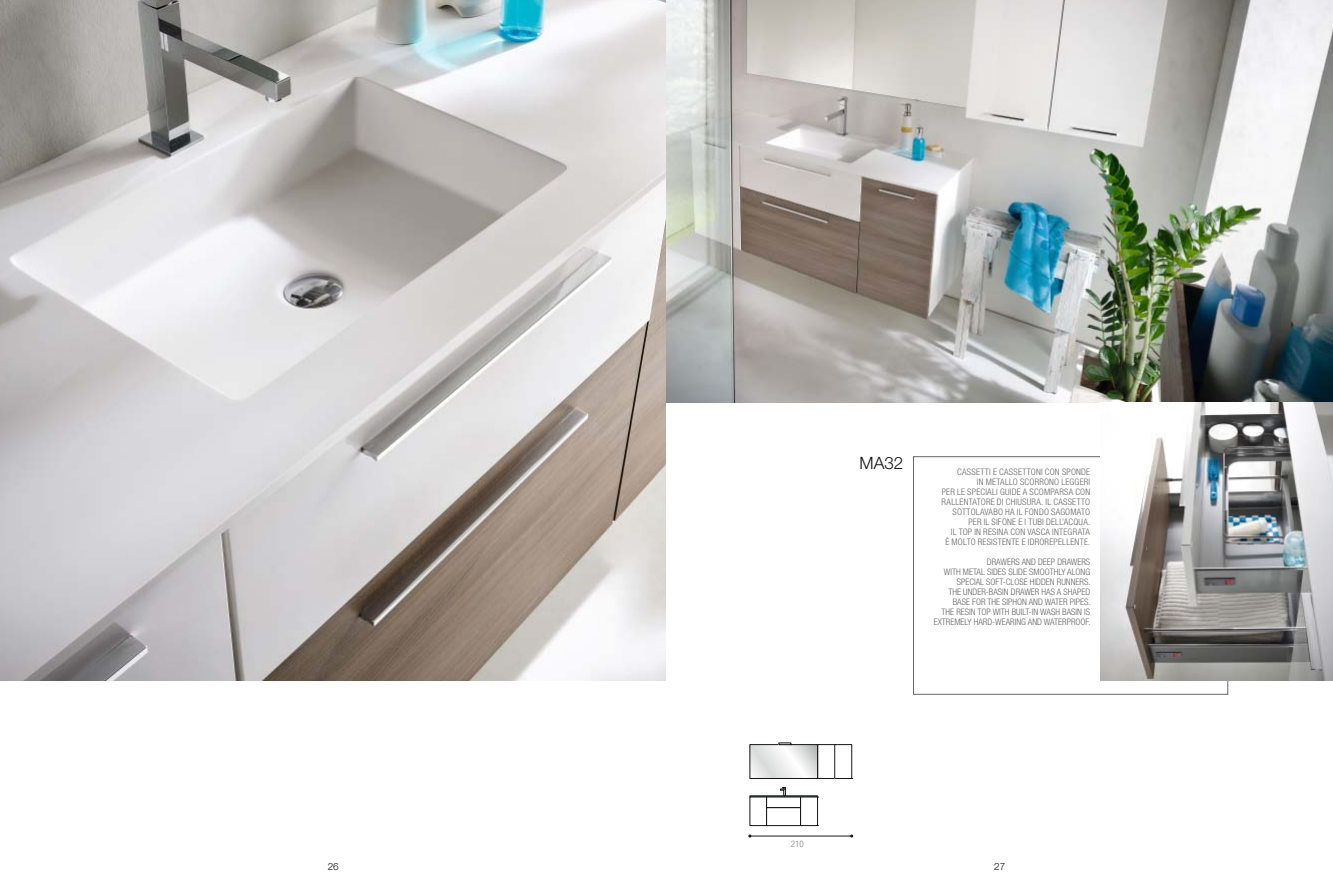
<style>
.page{position:relative;width:1333px;height:893px;background:#fff}
.page>*{position:absolute;margin:0;border:0;box-sizing:border-box;transform-origin:0 0}
.t1{font:300 17px "Helvetica Neue";color:#151616}
.t2{font:300 10px "Helvetica Neue";color:#151616}
.t3{font:300 condensed 9px/10px "Helvetica Neue";letter-spacing:.025em;color:#676767;text-align:right}
.t4{font:300 condensed 9px/10px "Helvetica Neue";color:#676767;text-align:right}
.t5{font:300 condensed 9px "Helvetica Neue";color:#818281}
</style>
<div class="page">
<img style="left:0;top:0;width:666px;height:680px">
<img style="left:666px;top:0;width:666px;height:403px">
<div style="left:817px;top:744px;width:17px;height:35px;border:1px solid #151616"></div>
<div style="left:749px;top:796px;width:68px;height:1px;border:1px solid #151616"></div>
<div style="left:766px;top:807px;width:34px;height:19px;border:1px solid #151616"></div>
<div style="left:800px;top:797px;width:17px;height:29px;border:1px solid #151616"></div>
<div style="left:834px;top:744px;width:17px;height:35px;border:1px solid #151616"></div>
<svg style="left:749px;top:743px;width:69px;height:36px"></svg>
<svg style="left:780px;top:787px;width:5px;height:9px"></svg>
<hr style="left:749px;top:836px;width:102px;height:1px;background:#151616">
<img style="left:1100px;top:403px;width:232px;height:277px">
<h1 class="t1" style="left:859px;top:452px;width:45px">MA32</h1>
<p class="t3" style="left:941px;top:467px;width:150px">CASSETTI E CASSETTONI CON SPONDE<br>IN METALLO SCORRONO LEGGERI<br>PER LE SPECIALI GUIDE A SCOMPARSA CON RALLENTATORE DI CHIUSURA. IL CASSETTO SOTTOLAVABO HA IL FONDO SAGOMATO PER IL SIFONE E I TUBI DELL’ACQUA.<br>IL TOP IN RESINA CON VASCA INTEGRATA<br>È MOLTO RESISTENTE E IDROREPELLENTE.</p>
<p class="t4" style="left:933px;top:557px;width:158px">DRAWERS AND DEEP DRAWERS<br>WITH METAL SIDES SLIDE SMOOTHLY ALONG SPECIAL SOFT-CLOSE HIDDEN RUNNERS.<br>THE UNDER-BASIN DRAWER HAS A SHAPED BASE FOR THE SIPHON AND WATER PIPES.<br>THE RESIN TOP WITH BUILT-IN WASH BASIN IS EXTREMELY HARD-WEARING AND WATERPROOF.</p>
<p class="t5" style="left:790px;top:838px;width:14px">210</p>
<p class="t2" style="left:328px;top:860px;width:13px">26</p>
<p class="t2" style="left:994px;top:860px;width:13px">27</p>
</div>
